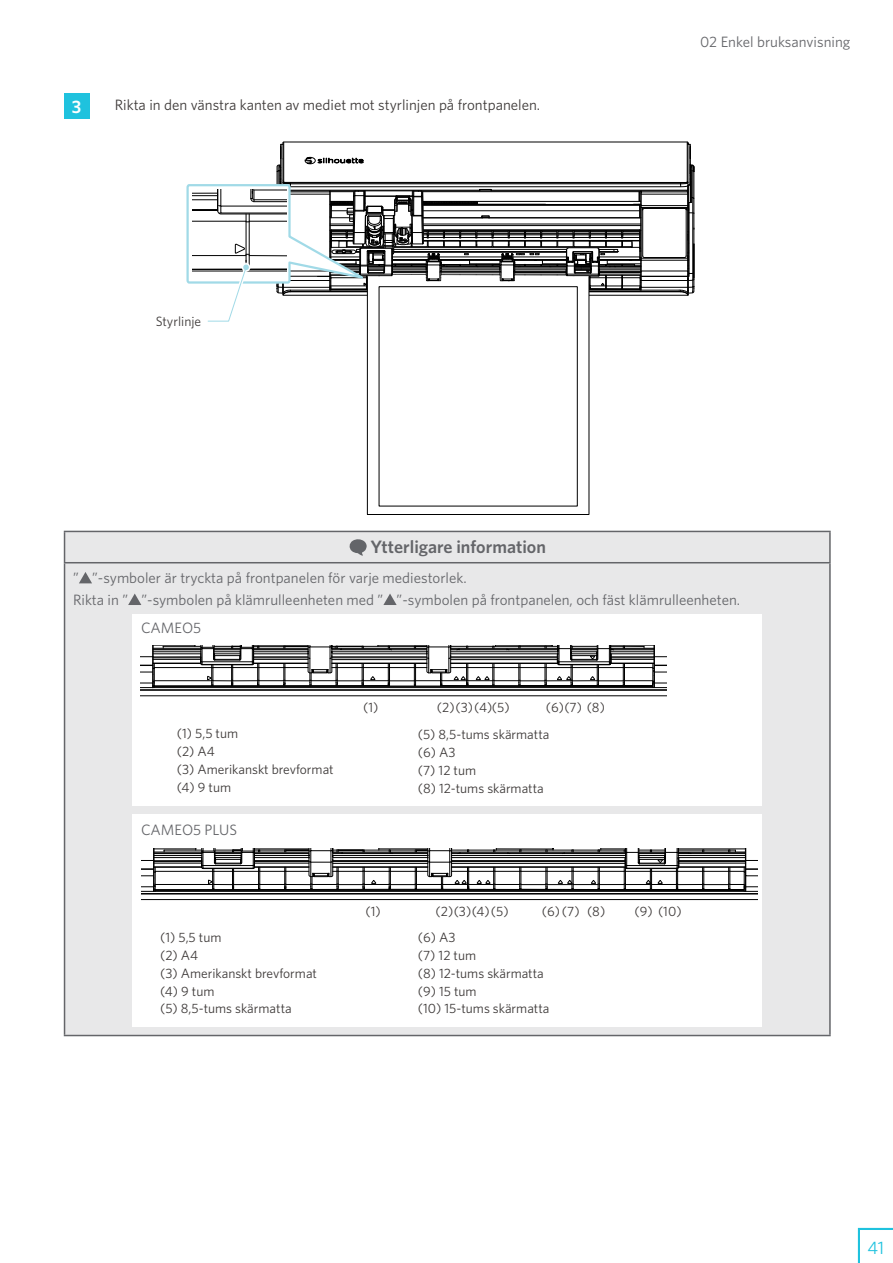
<style>
.page{position:relative;width:893px;height:1263px;background:#fff}
.page>*{position:absolute;margin:0;border:0;box-sizing:border-box;transform-origin:0 0}
.t1{font:600 18px "Whitney";color:#646569}
.t2{font:18px "Whitney";color:#1fc2de}
.t3{font:600 18px "Whitney";color:#fff}
.t4{font:15px/21.6px "Whitney";color:#646569}
.t5{font:15px "Whitney";color:#3e3a39}
.t6{font:13.5px/17.7px "Whitney";color:#3e3a39}
</style>
<div class="page">
<svg style="left:857px;top:1227px;width:36px;height:36px"></svg>
<div style="left:64px;top:94px;width:25px;height:25px;background:#1fc2de"></div>
<svg style="left:367px;top:325px;width:222px;height:190px"></svg>
<svg style="left:186px;top:141px;width:509px;height:184px"></svg>
<div style="left:65px;top:532px;width:764px;height:503px;background:#e8e8e9"></div>
<hr style="left:64px;top:531px;width:767px;height:1px;background:#646569">
<hr style="left:64px;top:532px;width:1px;height:30px;background:#646569">
<hr style="left:829px;top:532px;width:2px;height:30px;background:#646569">
<hr style="left:64px;top:562px;width:767px;height:1px;background:#646569">
<hr style="left:64px;top:563px;width:1px;height:472px;background:#646569">
<hr style="left:829px;top:563px;width:2px;height:472px;background:#646569">
<hr style="left:64px;top:1035px;width:767px;height:1px;background:#646569">
<svg style="left:348px;top:539px;width:19px;height:17px"></svg>
<svg style="left:79px;top:572px;width:13px;height:11px"></svg>
<svg style="left:128px;top:593px;width:13px;height:12px"></svg>
<svg style="left:383px;top:593px;width:14px;height:12px"></svg>
<div style="left:133px;top:814px;width:629px;height:213px;background:#fff"></div>
<div style="left:133px;top:614px;width:629px;height:191px;background:#fff"></div>
<svg style="left:141px;top:849px;width:617px;height:51px"></svg>
<svg style="left:140px;top:645px;width:526px;height:51px"></svg>
<h1 class="t3" style="left:72px;top:94px;width:11px">3</h1>
<p class="t5" style="left:115px;top:95px;width:427px">Rikta in den vänstra kanten av mediet mot styrlinjen på frontpanelen.</p>
<p class="t6" style="left:156px;top:312px;width:47px">Styrlinje</p>
<p class="t4" style="left:700px;top:30px;width:152px">02 Enkel bruksanvisning</p>
<h1 class="t1" style="left:370px;top:535px;width:177px">Ytterligare information</h1>
<p class="t4" style="left:73px;top:567px;width:669px">” ”-symboler är tryckta på frontpanelen för varje mediestorlek.<br>Rikta in ” ”-symbolen på klämrulleenheten med ” ”-symbolen på frontpanelen, och fäst klämrulleenheten.</p>
<p class="t4" style="left:141px;top:616px;width:62px">CAMEO5</p>
<p class="t6" style="left:363px;top:698px;width:17px">(1)</p>
<p class="t6" style="left:437px;top:698px;width:74px">(2)(3)(4)(5)</p>
<p class="t6" style="left:546px;top:698px;width:61px">(6)(7) (8)</p>
<p class="t6" style="left:177px;top:724px;width:158px">(1) 5,5 tum<br>(2) A4<br>(3) Amerikanskt brevformat (4) 9 tum</p>
<p class="t6" style="left:418px;top:725px;width:133px">(5) 8,5-tums skärmatta (6) A3<br>(7) 12 tum<br>(8) 12-tums skärmatta</p>
<p class="t4" style="left:141px;top:818px;width:98px">CAMEO5 PLUS</p>
<p class="t6" style="left:160px;top:928px;width:158px">(1) 5,5 tum<br>(2) A4<br>(3) Amerikanskt brevformat (4) 9 tum<br>(5) 8,5-tums skärmatta</p>
<p class="t6" style="left:365px;top:902px;width:17px">(1)</p>
<p class="t6" style="left:436px;top:902px;width:75px">(2)(3)(4)(5)</p>
<p class="t6" style="left:542px;top:902px;width:65px">(6)(7) (8)</p>
<p class="t6" style="left:635px;top:902px;width:49px">(9) (10)</p>
<p class="t6" style="left:418px;top:928px;width:133px">(6) A3<br>(7) 12 tum<br>(8) 12-tums skärmatta (9) 15 tum<br>(10) 15-tums skärmatta</p>
<h1 class="t2" style="left:867px;top:1235px;width:18px">41</h1>
</div>
